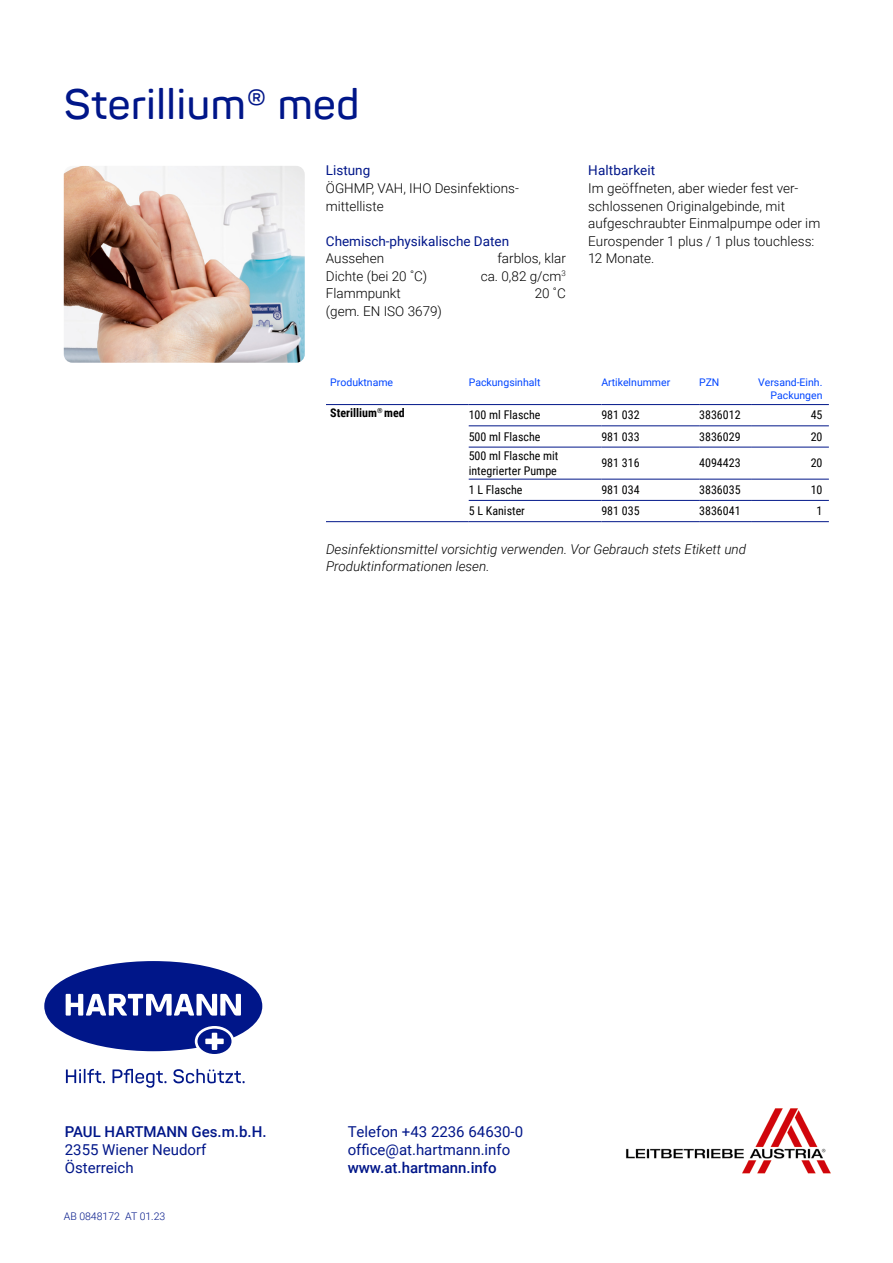
<style>
.page{position:relative;width:893px;height:1263px;background:#fff}
.page>*{position:absolute;margin:0;border:0;box-sizing:border-box;transform-origin:0 0}
.BU{font:600 42px "Panton";color:#001689}
.t1{font:15px "Roboto";color:#001689}
.t2{font:500 15px "Roboto";color:#001689}
.t3{font:300 13.5px/17.5px "Roboto";color:#000}
.t4{font:italic 300 13.5px/17.5px "Roboto";color:#000}
.t5{font:13.5px "Roboto";color:#001689}
.Produkt_Bestelltabel{font:12px/15px "Roboto Condensed";color:#000}
.t6{font:700 12px "Roboto Condensed";color:#000}
.t7{font:10.5px/13.5px "Roboto";color:#0045ff;text-align:right}
.t8{font:300 10.5px "Roboto";color:#001689}
</style>
<div class="page">
<img style="left:64px;top:166px;width:241px;height:197px">
<hr style="left:601px;top:425px;width:98px;height:1px;background:#001689">
<hr style="left:699px;top:425px;width:52px;height:1px;background:#001689">
<hr style="left:751px;top:425px;width:78px;height:1px;background:#001689">
<hr style="left:601px;top:447px;width:98px;height:1px;background:#001689">
<hr style="left:699px;top:447px;width:52px;height:1px;background:#001689">
<hr style="left:751px;top:447px;width:78px;height:1px;background:#001689">
<hr style="left:601px;top:479px;width:98px;height:1px;background:#001689">
<hr style="left:699px;top:479px;width:52px;height:1px;background:#001689">
<hr style="left:751px;top:479px;width:78px;height:1px;background:#001689">
<hr style="left:601px;top:500px;width:98px;height:1px;background:#001689">
<hr style="left:699px;top:500px;width:52px;height:1px;background:#001689">
<hr style="left:751px;top:500px;width:78px;height:1px;background:#001689">
<hr style="left:601px;top:521px;width:98px;height:1px;background:#001689">
<hr style="left:699px;top:521px;width:52px;height:1px;background:#001689">
<hr style="left:751px;top:521px;width:78px;height:1px;background:#001689">
<hr style="left:469px;top:425px;width:132px;height:1px;background:#001689">
<hr style="left:469px;top:447px;width:132px;height:1px;background:#001689">
<hr style="left:469px;top:479px;width:132px;height:1px;background:#001689">
<hr style="left:469px;top:500px;width:132px;height:1px;background:#001689">
<hr style="left:326px;top:521px;width:143px;height:1px;background:#001689">
<hr style="left:469px;top:521px;width:132px;height:1px;background:#001689">
<hr style="left:326px;top:404px;width:143px;height:1px;background:#001689">
<hr style="left:469px;top:404px;width:132px;height:1px;background:#001689">
<hr style="left:601px;top:404px;width:98px;height:1px;background:#001689">
<hr style="left:699px;top:404px;width:52px;height:1px;background:#001689">
<hr style="left:751px;top:404px;width:78px;height:1px;background:#001689">
<img style="left:626px;top:1108px;width:205px;height:66px">
<div style="left:198px;top:1029px;width:33px;height:25px;background:#001689;border-radius:50%"></div>
<svg style="left:44px;top:961px;width:218px;height:90px"></svg>
<svg style="left:66px;top:1069px;width:39px;height:14px"></svg>
<svg style="left:112px;top:1069px;width:55px;height:19px"></svg>
<svg style="left:173px;top:1069px;width:72px;height:14px"></svg>
<p class="BU" style="left:64px;top:78px;width:297px">Sterillium® med</p>
<p class="t5" style="left:326px;top:161px;width:46px">Listung</p>
<p class="t3" style="left:326px;top:179px;width:195px">ÖGHMP, VAH, IHO Desinfektions&shy;mittelliste</p>
<p class="t5" style="left:326px;top:231px;width:185px">Chemisch-physikalische Daten</p>
<p class="t3" style="left:326px;top:249px;width:60px">Aussehen</p>
<p class="t3" style="left:497px;top:249px;width:70px">farblos, klar</p>
<p class="t3" style="left:326px;top:267px;width:103px">Dichte (bei 20 ˚C)</p>
<p class="t3" style="left:481px;top:267px;width:87px">ca. 0,82 g/cm<sup>3</sup></p>
<p class="t3" style="left:326px;top:284px;width:77px">Flammpunkt</p>
<p class="t3" style="left:535px;top:284px;width:33px">20 ˚C</p>
<p class="t3" style="left:326px;top:302px;width:118px">(gem. EN ISO 3679)</p>
<p class="t5" style="left:588px;top:161px;width:69px">Haltbarkeit</p>
<p class="t3" style="left:588px;top:179px;width:234px">Im geöffneten, aber wieder fest ver&shy;schlossenen Originalgebinde, mit aufgeschraubter Einmalpumpe oder im<br>Eurospender 1 plus / 1 plus touchless:<br>12 Monate.</p>
<p class="t7" style="left:330px;top:375px;width:64px">Produktname</p>
<p class="t7" style="left:469px;top:375px;width:73px">Packungsinhalt</p>
<p class="t7" style="left:601px;top:375px;width:70px">Artikelnummer</p>
<p class="t7" style="left:699px;top:375px;width:22px">PZN</p>
<p class="t7" style="left:758px;top:375px;width:66px">Versand-Einh.<br>Packungen</p>
<p class="t6" style="left:330px;top:405px;width:76px">Sterillium<sup>®</sup> med</p>
<p class="Produkt_Bestelltabel" style="left:469px;top:407px;width:73px">100 ml Flasche</p>
<p class="Produkt_Bestelltabel" style="left:601px;top:407px;width:40px">981 032</p>
<p class="Produkt_Bestelltabel" style="left:699px;top:407px;width:43px">3836012</p>
<p class="Produkt_Bestelltabel" style="left:811px;top:407px;width:13px">45</p>
<p class="Produkt_Bestelltabel" style="left:469px;top:428px;width:73px">500 ml Flasche</p>
<p class="Produkt_Bestelltabel" style="left:601px;top:428px;width:40px">981 033</p>
<p class="Produkt_Bestelltabel" style="left:699px;top:428px;width:43px">3836029</p>
<p class="Produkt_Bestelltabel" style="left:811px;top:428px;width:13px">20</p>
<p class="Produkt_Bestelltabel" style="left:469px;top:448px;width:91px">500 ml Flasche mit integrierter Pumpe</p>
<p class="Produkt_Bestelltabel" style="left:601px;top:455px;width:40px">981 316</p>
<p class="Produkt_Bestelltabel" style="left:699px;top:455px;width:43px">4094423</p>
<p class="Produkt_Bestelltabel" style="left:811px;top:455px;width:13px">20</p>
<p class="Produkt_Bestelltabel" style="left:469px;top:482px;width:55px">1 L Flasche</p>
<p class="Produkt_Bestelltabel" style="left:601px;top:482px;width:40px">981 034</p>
<p class="Produkt_Bestelltabel" style="left:699px;top:482px;width:43px">3836035</p>
<p class="Produkt_Bestelltabel" style="left:811px;top:482px;width:13px">10</p>
<p class="Produkt_Bestelltabel" style="left:469px;top:503px;width:58px">5 L Kanister</p>
<p class="Produkt_Bestelltabel" style="left:601px;top:503px;width:40px">981 035</p>
<p class="Produkt_Bestelltabel" style="left:699px;top:503px;width:43px">3836041</p>
<p class="Produkt_Bestelltabel" style="left:817px;top:503px;width:7px">1</p>
<p class="t4" style="left:326px;top:540px;width:422px">Desinfektionsmittel vorsichtig verwenden. Vor Gebrauch stets Etikett und<br>Produktinformationen lesen.</p>
<p class="t2" style="left:65px;top:1121px;width:203px">PAUL HARTMANN Ges.m.b.H.</p>
<p class="t1" style="left:65px;top:1139px;width:143px">2355 Wiener Neudorf</p>
<p class="t1" style="left:65px;top:1157px;width:70px">Österreich</p>
<p class="t8" style="left:64px;top:1209px;width:103px">AB 0848172 AT 01.23</p>
<p class="t1" style="left:348px;top:1121px;width:177px">Telefon +43 2236 64630-0</p>
<p class="t1" style="left:348px;top:1139px;width:164px">office@at.hartmann.info</p>
<p class="t2" style="left:348px;top:1157px;width:151px">www.at.hartmann.info</p>
</div>
